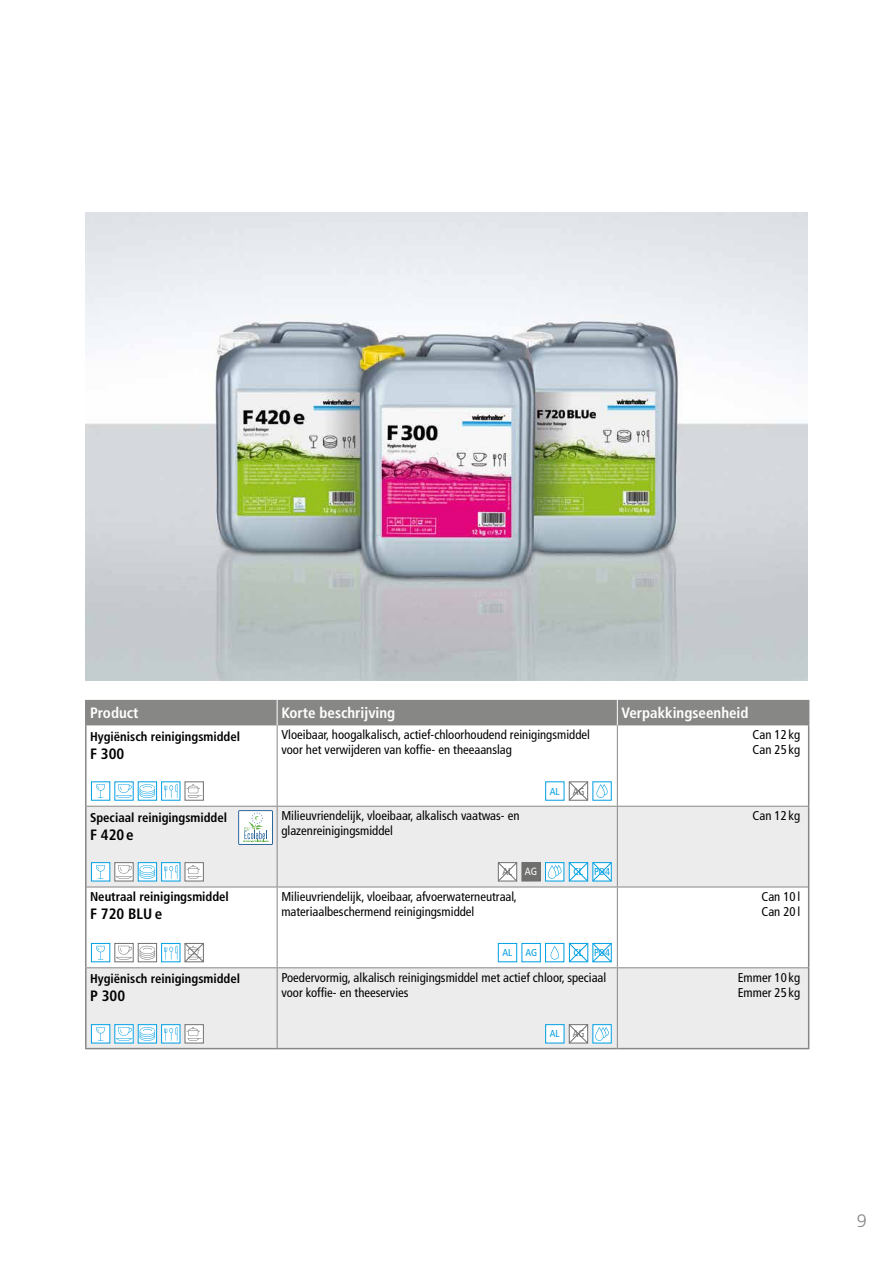
<style>
.page{position:relative;width:893px;height:1263px;background:#fff}
.page>*{position:absolute;margin:0;border:0;box-sizing:border-box;transform-origin:0 0}
.t1{font:300 18px "Frutiger LT Pro";color:#878786}
.t2{font:700 condensed 15px "Frutiger LT Pro";color:#fff}
.t3{font:700 condensed 15px "Frutiger LT Pro";color:#000}
.t4{font:condensed 12.75px/15px "Frutiger LT Pro";color:#000}
.t5{font:700 condensed 12.75px "Frutiger LT Pro";color:#000}
.t6{font:condensed 10.05px "Frutiger LT Pro";color:#009ee3}
.t7{font:condensed 10.05px "Frutiger LT Pro";color:#6f6f6e}
.s1{font-size:10.5px;color:#fff}
</style>
<div class="page">
<img style="left:85px;top:213px;width:723px;height:467px">
<div style="left:87px;top:807px;width:721px;height:241px;background:#ececed"></div>
<svg style="left:87px;top:888px;width:721px;height:79px"></svg>
<hr style="left:85px;top:725px;width:2px;height:81px;background:#878786">
<hr style="left:808px;top:725px;width:1px;height:81px;background:#878786">
<hr style="left:85px;top:806px;width:2px;height:81px;background:#878786">
<hr style="left:808px;top:806px;width:1px;height:81px;background:#878786">
<hr style="left:85px;top:887px;width:2px;height:81px;background:#878786">
<hr style="left:808px;top:887px;width:1px;height:81px;background:#878786">
<hr style="left:85px;top:968px;width:2px;height:80px;background:#878786">
<hr style="left:808px;top:968px;width:1px;height:80px;background:#878786">
<hr style="left:85px;top:700px;width:2px;height:25px;background:#878786">
<div style="left:87px;top:700px;width:722px;height:25px;background:#878786"></div>
<hr style="left:277px;top:725px;width:1px;height:81px;background:#878786">
<hr style="left:617px;top:725px;width:1px;height:81px;background:#878786">
<hr style="left:87px;top:806px;width:190px;height:1px;background:#878786">
<hr style="left:277px;top:806px;width:340px;height:1px;background:#878786">
<hr style="left:277px;top:806px;width:1px;height:81px;background:#878786">
<hr style="left:617px;top:806px;width:191px;height:1px;background:#878786">
<hr style="left:617px;top:806px;width:1px;height:81px;background:#878786">
<hr style="left:87px;top:887px;width:190px;height:1px;background:#878786">
<hr style="left:277px;top:887px;width:340px;height:1px;background:#878786">
<hr style="left:277px;top:887px;width:1px;height:80px;background:#878786">
<hr style="left:617px;top:887px;width:191px;height:1px;background:#878786">
<hr style="left:617px;top:887px;width:1px;height:80px;background:#878786">
<hr style="left:87px;top:967px;width:190px;height:1px;background:#878786">
<hr style="left:277px;top:967px;width:340px;height:1px;background:#878786">
<hr style="left:277px;top:968px;width:1px;height:80px;background:#878786">
<hr style="left:617px;top:967px;width:191px;height:1px;background:#878786">
<hr style="left:617px;top:968px;width:1px;height:80px;background:#878786">
<hr style="left:85px;top:1048px;width:192px;height:1px;background:#878786">
<hr style="left:277px;top:1048px;width:340px;height:1px;background:#878786">
<hr style="left:617px;top:1048px;width:192px;height:1px;background:#878786">
<svg style="left:96px;top:784px;width:9px;height:14px"></svg>
<div style="left:91px;top:782px;width:19px;height:18px;border:1px solid #009ee3"></div>
<svg style="left:117px;top:784px;width:14px;height:14px"></svg>
<svg style="left:140px;top:784px;width:15px;height:14px"></svg>
<div style="left:138px;top:782px;width:19px;height:18px;border:1px solid #009ee3"></div>
<svg style="left:177px;top:784px;width:1px;height:14px"></svg>
<svg style="left:164px;top:784px;width:13px;height:14px"></svg>
<svg style="left:187px;top:784px;width:15px;height:14px"></svg>
<div style="left:185px;top:782px;width:19px;height:18px;border:1px solid #6f6f6e"></div>
<div style="left:91px;top:1025px;width:19px;height:18px;background:#fff"></div>
<svg style="left:96px;top:1027px;width:9px;height:14px"></svg>
<div style="left:91px;top:1024px;width:19px;height:19px;border:1px solid #009ee3"></div>
<div style="left:115px;top:1025px;width:18px;height:18px;background:#fff"></div>
<svg style="left:117px;top:1027px;width:14px;height:14px"></svg>
<div style="left:138px;top:1025px;width:19px;height:18px;background:#fff"></div>
<svg style="left:140px;top:1027px;width:15px;height:14px"></svg>
<div style="left:138px;top:1024px;width:19px;height:19px;border:1px solid #009ee3"></div>
<svg style="left:163px;top:1026px;width:15px;height:15px"></svg>
<svg style="left:164px;top:1027px;width:13px;height:14px"></svg>
<div style="left:161px;top:1024px;width:19px;height:19px;border:1px solid #009ee3"></div>
<div style="left:185px;top:1025px;width:18px;height:18px;background:#fff"></div>
<svg style="left:187px;top:1027px;width:15px;height:14px"></svg>
<div style="left:185px;top:1024px;width:19px;height:19px;border:1px solid #6f6f6e"></div>
<svg style="left:596px;top:784px;width:12px;height:14px"></svg>
<svg style="left:569px;top:781px;width:19px;height:20px"></svg>
<div style="left:91px;top:863px;width:19px;height:18px;background:#fff"></div>
<svg style="left:96px;top:865px;width:9px;height:14px"></svg>
<div style="left:91px;top:862px;width:19px;height:19px;border:1px solid #009ee3"></div>
<div style="left:138px;top:863px;width:19px;height:18px;background:#fff"></div>
<svg style="left:140px;top:865px;width:15px;height:14px"></svg>
<div style="left:138px;top:862px;width:19px;height:19px;border:1px solid #009ee3"></div>
<svg style="left:163px;top:864px;width:15px;height:15px"></svg>
<svg style="left:164px;top:865px;width:13px;height:14px"></svg>
<div style="left:161px;top:862px;width:19px;height:19px;border:1px solid #009ee3"></div>
<div style="left:185px;top:863px;width:18px;height:18px;background:#fff"></div>
<svg style="left:187px;top:865px;width:15px;height:14px"></svg>
<div style="left:185px;top:862px;width:19px;height:19px;border:1px solid #6f6f6e"></div>
<div style="left:115px;top:863px;width:18px;height:18px;background:#fff"></div>
<svg style="left:117px;top:865px;width:14px;height:14px"></svg>
<div style="left:115px;top:862px;width:18px;height:19px;border:1px solid #6f6f6e"></div>
<svg style="left:569px;top:862px;width:43px;height:20px"></svg>
<svg style="left:498px;top:862px;width:19px;height:20px"></svg>
<div style="left:522px;top:863px;width:18px;height:18px;background:#6f6f6e"></div>
<div style="left:522px;top:862px;width:19px;height:19px;border:1px solid #6f6f6e"></div>
<div style="left:545px;top:863px;width:19px;height:18px;background:#fff"></div>
<svg style="left:548px;top:865px;width:14px;height:14px"></svg>
<div style="left:545px;top:862px;width:19px;height:19px;border:1px solid #009ee3"></div>
<div style="left:91px;top:943px;width:19px;height:19px;background:#fff"></div>
<svg style="left:96px;top:946px;width:9px;height:13px"></svg>
<div style="left:91px;top:943px;width:19px;height:19px;border:1px solid #009ee3"></div>
<svg style="left:163px;top:945px;width:15px;height:15px"></svg>
<svg style="left:164px;top:946px;width:13px;height:13px"></svg>
<div style="left:161px;top:943px;width:19px;height:19px;border:1px solid #009ee3"></div>
<svg style="left:117px;top:945px;width:14px;height:15px"></svg>
<svg style="left:117px;top:946px;width:14px;height:13px"></svg>
<div style="left:115px;top:943px;width:18px;height:19px;border:1px solid #6f6f6e"></div>
<svg style="left:140px;top:945px;width:15px;height:15px"></svg>
<svg style="left:140px;top:946px;width:15px;height:13px"></svg>
<div style="left:138px;top:943px;width:19px;height:19px;border:1px solid #6f6f6e"></div>
<svg style="left:184px;top:943px;width:20px;height:19px"></svg>
<div style="left:239px;top:810px;width:34px;height:34px;background:#fff"></div>
<svg style="left:243px;top:812px;width:25px;height:30px"></svg>
<div style="left:239px;top:810px;width:34px;height:34px;border:1px solid #2b669c"></div>
<svg style="left:569px;top:943px;width:43px;height:19px"></svg>
<div style="left:545px;top:943px;width:19px;height:19px;background:#fff"></div>
<svg style="left:550px;top:946px;width:9px;height:13px"></svg>
<div style="left:545px;top:943px;width:19px;height:19px;border:1px solid #009ee3"></div>
<div style="left:498px;top:943px;width:19px;height:19px;background:#fff;border:1px solid #009ee3"></div>
<div style="left:522px;top:943px;width:18px;height:19px;background:#fff;border:1px solid #009ee3"></div>
<div style="left:545px;top:1024px;width:19px;height:19px;background:#fff;border:1px solid #009ee3"></div>
<svg style="left:569px;top:1024px;width:19px;height:20px"></svg>
<div style="left:593px;top:1025px;width:18px;height:18px;background:#fff"></div>
<svg style="left:595px;top:1027px;width:14px;height:14px"></svg>
<p class="t2" style="left:90px;top:704px;width:50px">Product</p>
<p class="t2" style="left:281px;top:704px;width:115px">Korte beschrijving</p>
<p class="t2" style="left:622px;top:704px;width:128px">Verpakkingseenheid</p>
<p class="t5" style="left:90px;top:729px;width:152px">Hygiënisch reinigingsmiddel</p>
<p class="t3" style="left:90px;top:745px;width:36px">F 300</p>
<p class="t4" style="left:281px;top:727px;width:310px">Vloeibaar, hoogalkalisch, actief-chloorhoudend reinigingsmiddel voor het verwijderen van koffie- en theeaanslag</p>
<p class="t4" style="left:753px;top:727px;width:49px">Can 12 kg<br>Can 25 kg</p>
<p class="t6" style="left:550px;top:785px;width:11px">AL</p>
<p class="t7" style="left:573px;top:785px;width:13px">AG</p>
<p class="t5" style="left:90px;top:810px;width:139px">Speciaal reinigingsmiddel</p>
<p class="t3" style="left:90px;top:826px;width:45px">F 420e</p>
<p class="t4" style="left:281px;top:808px;width:240px">Milieuvriendelijk, vloeibaar, alkalisch vaatwas- en glazenreinigingsmiddel</p>
<p class="t4" style="left:753px;top:808px;width:49px">Can 12 kg</p>
<p class="t7" style="left:502px;top:866px;width:36px">AL <span class="s1">AG</span></p>
<p class="t6" style="left:573px;top:866px;width:38px">CL PO4</p>
<p class="t5" style="left:90px;top:889px;width:140px">Neutraal reinigingsmiddel</p>
<p class="t3" style="left:90px;top:905px;width:74px">F 720 BLU e</p>
<p class="t4" style="left:281px;top:889px;width:237px">Milieuvriendelijk, vloeibaar, afvoerwaterneutraal, materiaalbeschermend reinigingsmiddel</p>
<p class="t4" style="left:762px;top:889px;width:40px">Can 10 l<br>Can 20 l</p>
<p class="t6" style="left:502px;top:947px;width:11px">AL</p>
<p class="t6" style="left:526px;top:947px;width:13px">AG</p>
<p class="t6" style="left:574px;top:947px;width:38px">CL PO4</p>
<p class="t5" style="left:90px;top:971px;width:152px">Hygiënisch reinigingsmiddel</p>
<p class="t3" style="left:90px;top:987px;width:37px">P 300</p>
<p class="t4" style="left:281px;top:970px;width:326px">Poedervormig, alkalisch reinigingsmiddel met actief chloor, speciaal voor koffie- en theeservies</p>
<p class="t4" style="left:738px;top:970px;width:64px">Emmer 10 kg<br>Emmer 25 kg</p>
<p class="t6" style="left:550px;top:1028px;width:11px">AL</p>
<p class="t7" style="left:573px;top:1028px;width:13px">AG</p>
<h1 class="t1" style="left:857px;top:1210px;width:12px">9</h1>
</div>
